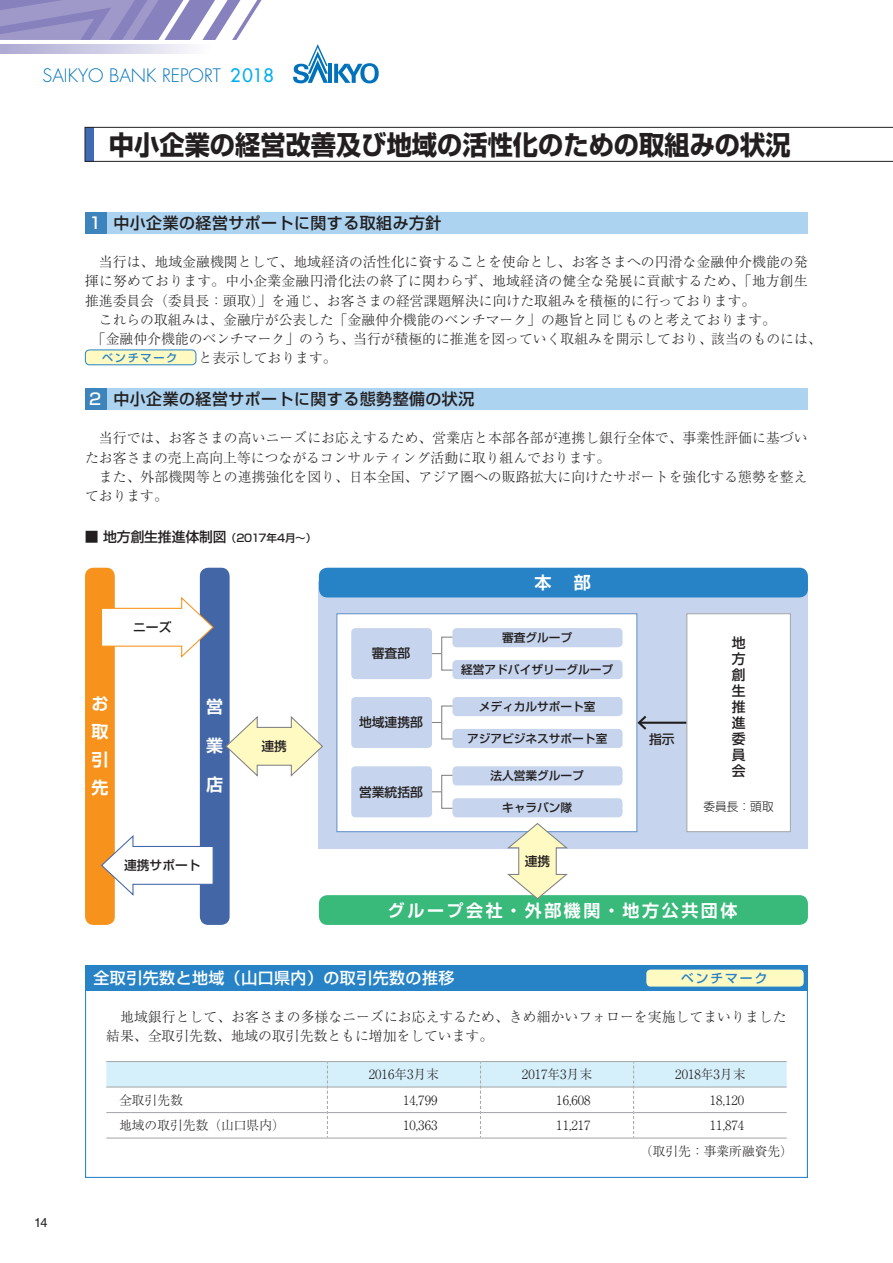
<style>
.page{position:relative;width:893px;height:1263px;background:#fff}
.page>*{position:absolute;margin:0;border:0;box-sizing:border-box;transform-origin:0 0}
.t1{font:700 26.55px "Shin Go Pr 5";color:#231f20;scale:.95 1}
.t2{font:300 18px "Futura Std";color:#0072bc}
.t3{font:700 16.95px/27.8px "Shin Go Pr 5 De";letter-spacing:.15em;color:#fff;text-align:justify}
.t4{font:500 15.9px "Shin Go Pr 5";letter-spacing:.03em;color:#231f20}
.t5{font:500 15.9px "Shin Go Pr 5";letter-spacing:.03em;color:#fff}
.t6{font:300 13.8px/19.2px "Ryumin Pr 5";letter-spacing:.005em;color:#231f20}
.t7{font:500 13.8px/15.9px "Shin Go Pr 5";letter-spacing:-.005em;color:#231f20;text-align:justify}
.t8{font:300 12.75px/25.7px "Ryumin Pr 5";color:#231f20}
.t9{font:500 12.75px "Shin Go Pr 5";color:#231f20}
.t10{font:500 12.75px "Shin Go Pr 5";letter-spacing:.15em;color:#2783c5}
.t11{font:12.75px "Helvetica LT Std";color:#231f20}
.t12{font:500 11.7px "Shin Go Pr 5";color:#231f20}
.t13{font:300 11.7px "Shin Go Pr 5";color:#231f20}
.t14{font:500 11.1px "Shin Go Pr 5";letter-spacing:.15em;color:#2783c5}
.s1{font-weight:500;color:#00aeef}
.s2{color:#fff}
.s3{font-size:10.65px}
</style>
<div class="page">
<svg style="left:0;top:0;width:328px;height:83px"></svg>
<hr style="left:328px;top:64px;width:4px;height:19px;background:#0072bc">
<svg style="left:334px;top:63px;width:45px;height:20px"></svg>
<div style="left:319px;top:581px;width:489px;height:268px;background:#c6d5ed"></div>
<div style="left:686px;top:613px;width:105px;height:219px;background:#fff;border:1px solid #a8a9ad"></div>
<svg style="left:85px;top:127px;width:808px;height:35px"></svg>
<div style="left:85px;top:350px;width:111px;height:15px;background:#fffac1;border-radius:4px"></div>
<div style="left:85px;top:350px;width:111px;height:15px;border:1px solid #2783c5;border-radius:4px"></div>
<hr style="left:106px;top:1137px;width:221px;height:1px;background:#a8a9ad">
<hr style="left:327px;top:1137px;width:153px;height:1px;background:#a8a9ad">
<hr style="left:480px;top:1137px;width:154px;height:1px;background:#a8a9ad">
<hr style="left:634px;top:1137px;width:153px;height:1px;background:#a8a9ad">
<svg style="left:106px;top:1061px;width:681px;height:76px"></svg>
<div style="left:106px;top:213px;width:702px;height:21px;background:#acd3f0"></div>
<div style="left:85px;top:213px;width:21px;height:21px;background:#3c84bb"></div>
<div style="left:106px;top:389px;width:702px;height:21px;background:#acd3f0"></div>
<div style="left:85px;top:389px;width:21px;height:21px;background:#3c84bb"></div>
<div style="left:85px;top:965px;width:723px;height:26px;background:#2783c5"></div>
<div style="left:646px;top:969px;width:158px;height:17px;background:#fffac1;border-radius:4px"></div>
<div style="left:85px;top:965px;width:723px;height:213px;border:1px solid #2783c5"></div>
<div style="left:85px;top:568px;width:30px;height:357px;background:#f7931d;border-radius:9px"></div>
<div style="left:200px;top:568px;width:30px;height:357px;background:#4366a7;border-radius:9px"></div>
<div style="left:319px;top:568px;width:489px;height:29px;background:#2783c5;border-radius:9px"></div>
<div style="left:319px;top:895px;width:489px;height:30px;background:#39b97a;border-radius:9px"></div>
<div style="left:336px;top:613px;width:301px;height:219px;background:#fff;border:1px solid #6892cc"></div>
<div style="left:351px;top:628px;width:81px;height:51px;background:#c6d5ed;border-radius:4px"></div>
<div style="left:452px;top:628px;width:170px;height:19px;background:#c6d5ed;border-radius:4px"></div>
<div style="left:452px;top:697px;width:170px;height:19px;background:#c6d5ed;border-radius:4px"></div>
<div style="left:452px;top:766px;width:170px;height:19px;background:#c6d5ed;border-radius:4px"></div>
<div style="left:452px;top:660px;width:170px;height:19px;background:#c6d5ed;border-radius:4px"></div>
<div style="left:452px;top:729px;width:170px;height:19px;background:#c6d5ed;border-radius:4px"></div>
<div style="left:452px;top:798px;width:170px;height:19px;background:#c6d5ed;border-radius:4px"></div>
<div style="left:351px;top:697px;width:81px;height:51px;background:#c6d5ed;border-radius:4px"></div>
<div style="left:351px;top:766px;width:81px;height:51px;background:#c6d5ed;border-radius:4px"></div>
<svg style="left:432px;top:636px;width:21px;height:35px"></svg>
<svg style="left:432px;top:705px;width:21px;height:35px"></svg>
<svg style="left:432px;top:774px;width:21px;height:35px"></svg>
<hr style="left:639px;top:722px;width:47px;height:2px;background:#231f20">
<svg style="left:636px;top:713px;width:13px;height:19px"></svg>
<svg style="left:101px;top:834px;width:112px;height:63px"></svg>
<svg style="left:102px;top:595px;width:112px;height:64px"></svg>
<svg style="left:506px;top:823px;width:63px;height:77px"></svg>
<svg style="left:225px;top:715px;width:98px;height:63px"></svg>
<h2 class="t2" style="left:43px;top:64px;width:233px">SAIKYO BANK REPORT <span class="s1">2018</span></h2>
<h1 class="t1" style="left:109px;top:124px;width:719px">中小企業の経営改善及び地域の活性化のための取組みの状況</h1>
<p class="t4" style="left:89px;top:210px;width:354px"><span class="s2">1</span> 中小企業の経営サポートに関する取組み方針</p>
<p class="t6" style="left:85px;top:251px;width:738px">　当行は、地域金融機関として、地域経済の活性化に資することを使命とし、お客さまへの円滑な金融仲介機能の発揮に努めております。中小企業金融円滑化法の終了に関わらず、地域経済の健全な発展に貢献するため、「地方創生推進委員会（委員長：頭取）」を通じ、お客さまの経営課題解決に向けた取組みを積極的に行っております。<br>　これらの取組みは、金融庁が公表した「金融仲介機能のベンチマーク」の趣旨と同じものと考えております。<br>　「金融仲介機能のベンチマーク」のうち、当行が積極的に推進を図っていく取組みを開示しており、該当のものには、</p>
<p class="t14" style="left:102px;top:348px;width:77px">ベンチマーク</p>
<p class="t6" style="left:199px;top:347px;width:140px">と表示しております。</p>
<p class="t4" style="left:89px;top:386px;width:386px"><span class="s2">2</span> 中小企業の経営サポートに関する態勢整備の状況</p>
<p class="t6" style="left:85px;top:427px;width:724px">　当行では、お客さまの高いニーズにお応えするため、営業店と本部各部が連携し銀行全体で、事業性評価に基づいたお客さまの売上高向上等につながるコンサルティング活動に取り組んでおります。<br>　また、外部機関等との連携強化を図り、日本全国、アジア圏への販路拡大に向けたサポートを強化する態勢を整えております。</p>
<p class="t7" style="left:85px;top:527px;width:233px">■ 地方創生推進体制図<span class="s3">（2017年4月～）</span></p>
<p class="t9" style="left:133px;top:617px;width:40px">ニーズ</p>
<p class="t3" style="left:91px;top:688px;width:18px">お取引先</p>
<p class="t3" style="left:206px;top:691px;width:18px">営</p>
<p class="t3" style="left:206px;top:730px;width:18px">業</p>
<p class="t3" style="left:206px;top:769px;width:18px">店</p>
<p class="t9" style="left:124px;top:855px;width:78px">連携サポート</p>
<p class="t9" style="left:261px;top:736px;width:27px">連携</p>
<p class="t9" style="left:372px;top:643px;width:40px">審査部</p>
<p class="t9" style="left:359px;top:712px;width:65px">地域連携部</p>
<p class="t9" style="left:359px;top:781px;width:65px">営業統括部</p>
<p class="t3" style="left:535px;top:567px;width:58px">本　部</p>
<p class="t12" style="left:502px;top:628px;width:72px">審査グループ</p>
<p class="t12" style="left:461px;top:660px;width:154px">経営アドバイザリーグループ</p>
<p class="t12" style="left:479px;top:697px;width:118px">メディカルサポート室</p>
<p class="t12" style="left:467px;top:729px;width:142px">アジアビジネスサポート室</p>
<p class="t12" style="left:490px;top:766px;width:95px">法人営業グループ</p>
<p class="t12" style="left:502px;top:798px;width:72px">キャラバン隊</p>
<p class="t9" style="left:525px;top:851px;width:27px">連携</p>
<p class="t9" style="left:649px;top:729px;width:27px">指示</p>
<p class="t7" style="left:732px;top:634px;width:15px">地方創生推進委員会</p>
<p class="t13" style="left:703px;top:796px;width:72px">委員長：頭取</p>
<p class="t3" style="left:388px;top:895px;width:351px">グループ会社・外部機関・地方公共団体</p>
<p class="t5" style="left:94px;top:965px;width:362px">全取引先数と地域（山口県内）の取引先数の推移</p>
<p class="t10" style="left:681px;top:967px;width:88px">ベンチマーク</p>
<p class="t11" style="left:34px;top:1215px;width:15px">14</p>
<p class="t6" style="left:106px;top:1006px;width:682px">　地域銀行として、お客さまの多様なニーズにお応えするため、きめ細かいフォローを実施してまいりました結果、全取引先数、地域の取引先数ともに増加をしています。</p>
<p class="t8" style="left:369px;top:1060px;width:72px">2016年3月末</p>
<p class="t8" style="left:522px;top:1060px;width:72px">2017年3月末</p>
<p class="t8" style="left:675px;top:1060px;width:72px">2018年3月末</p>
<p class="t8" style="left:119px;top:1086px;width:65px">全取引先数</p>
<p class="t8" style="left:403px;top:1086px;width:36px">14,799</p>
<p class="t8" style="left:556px;top:1086px;width:36px">16,608</p>
<p class="t8" style="left:710px;top:1086px;width:36px">18,120</p>
<p class="t8" style="left:119px;top:1111px;width:167px">地域の取引先数（山口県内）</p>
<p class="t8" style="left:403px;top:1111px;width:36px">10,363</p>
<p class="t8" style="left:556px;top:1111px;width:36px">11,217</p>
<p class="t8" style="left:640px;top:1111px;width:155px;text-indent:70px">11,874<br>（取引先：事業所融資先）</p>
</div>
